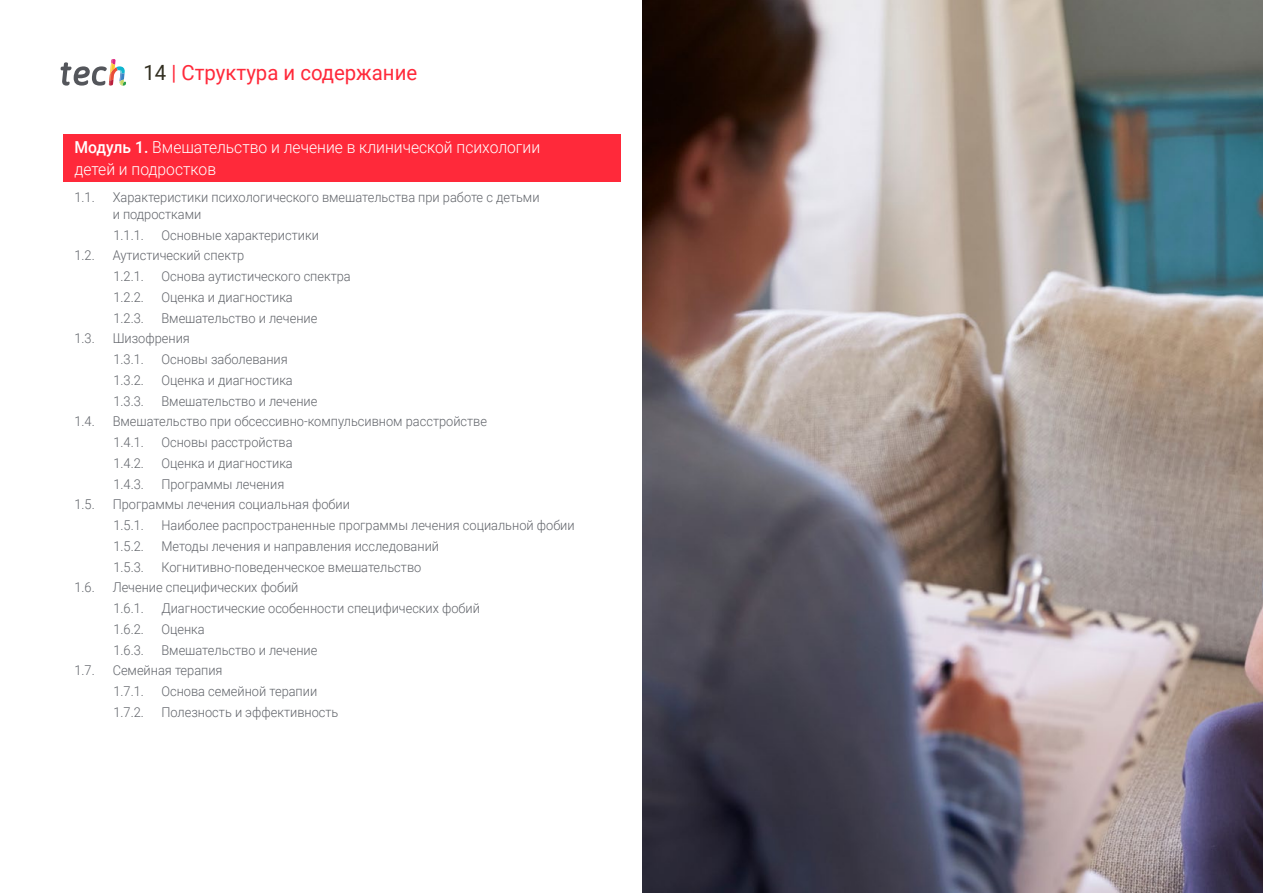
<style>
.page{position:relative;width:1263px;height:893px;background:#fff}
.page>*{position:absolute;margin:0;border:0;box-sizing:border-box;transform-origin:0 0}
.t1{font:21px "Roboto";color:#ff293a}
.t2{font:300 16.5px/22.5px "Roboto";color:#fff;scale:.95 1}
.t3{font:300 13.5px/20.7px "Roboto";color:#61646a;scale:.95 1}
.s1{color:#312e20}
.s2{font-weight:500}
</style>
<div class="page">
<div style="left:63px;top:134px;width:558px;height:47px;background:#ff293a"></div>
<svg style="left:61px;top:59px;width:65px;height:27px"></svg>
<img style="left:642px;top:0;width:621px;height:893px">
<h1 class="t1" style="left:144px;top:57px;width:275px"><span class="s1">14</span> | Структура и содержание</h1>
<p class="t2" style="left:74px;top:135px;width:492px"><span class="s2">Модуль 1.</span> Вмешательство и лечение в клинической психологии детей и подростков</p>
<p class="t3" style="left:74px;top:187px;width:23px">1.1.</p>
<p class="t3" style="left:113px;top:189px;width:451px;line-height:16.5px">Характеристики психологического вмешательства при работе с детьми и подростками</p>
<p class="t3" style="left:113px;top:224px;width:34px">1.1.1.</p>
<p class="t3" style="left:161px;top:224px;width:167px">Основные характеристики</p>
<p class="t3" style="left:74px;top:245px;width:23px">1.2.</p>
<p class="t3" style="left:113px;top:245px;width:140px">Аутистический спектр<br>1.2.1.</p>
<p class="t3" style="left:161px;top:265px;width:201px">Основа аутистического спектра</p>
<p class="t3" style="left:113px;top:286px;width:34px">1.2.2.</p>
<p class="t3" style="left:161px;top:286px;width:140px">Оценка и диагностика</p>
<p class="t3" style="left:113px;top:307px;width:34px">1.2.3.</p>
<p class="t3" style="left:161px;top:307px;width:166px">Вмешательство и лечение</p>
<p class="t3" style="left:74px;top:328px;width:23px">1.3.</p>
<p class="t3" style="left:113px;top:328px;width:83px">Шизофрения<br>1.3.1.</p>
<p class="t3" style="left:161px;top:348px;width:135px">Основы заболевания</p>
<p class="t3" style="left:113px;top:369px;width:34px">1.3.2.</p>
<p class="t3" style="left:161px;top:369px;width:140px">Оценка и диагностика</p>
<p class="t3" style="left:113px;top:390px;width:34px">1.3.3.</p>
<p class="t3" style="left:161px;top:390px;width:166px">Вмешательство и лечение</p>
<p class="t3" style="left:74px;top:411px;width:23px">1.4.</p>
<p class="t3" style="left:113px;top:411px;width:396px">Вмешательство при обсессивно-компульсивном расстройстве<br>1.4.1.</p>
<p class="t3" style="left:161px;top:431px;width:140px">Основы расстройства</p>
<p class="t3" style="left:113px;top:452px;width:34px">1.4.2.</p>
<p class="t3" style="left:161px;top:452px;width:140px">Оценка и диагностика</p>
<p class="t3" style="left:113px;top:473px;width:34px">1.4.3.</p>
<p class="t3" style="left:161px;top:473px;width:131px">Программы лечения</p>
<p class="t3" style="left:74px;top:494px;width:23px">1.5.</p>
<p class="t3" style="left:113px;top:494px;width:251px">Программы лечения социальная фобии<br>1.5.1.</p>
<p class="t3" style="left:161px;top:514px;width:437px">Наиболее распространенные программы лечения социальной фобии</p>
<p class="t3" style="left:113px;top:535px;width:34px">1.5.2.</p>
<p class="t3" style="left:161px;top:535px;width:294px">Методы лечения и направления исследований</p>
<p class="t3" style="left:113px;top:556px;width:34px">1.5.3.</p>
<p class="t3" style="left:161px;top:556px;width:275px">Когнитивно-поведенческое вмешательство</p>
<p class="t3" style="left:74px;top:577px;width:23px">1.6.</p>
<p class="t3" style="left:113px;top:577px;width:197px">Лечение специфических фобий<br>1.6.1.</p>
<p class="t3" style="left:161px;top:597px;width:337px">Диагностические особенности специфических фобий</p>
<p class="t3" style="left:113px;top:618px;width:34px">1.6.2.</p>
<p class="t3" style="left:161px;top:618px;width:47px">Оценка</p>
<p class="t3" style="left:113px;top:639px;width:34px">1.6.3.</p>
<p class="t3" style="left:161px;top:639px;width:166px">Вмешательство и лечение</p>
<p class="t3" style="left:74px;top:660px;width:23px">1.7.</p>
<p class="t3" style="left:113px;top:660px;width:117px">Семейная терапия<br>1.7.1.</p>
<p class="t3" style="left:161px;top:680px;width:166px">Основа семейной терапии</p>
<p class="t3" style="left:113px;top:701px;width:34px">1.7.2.</p>
<p class="t3" style="left:161px;top:701px;width:188px">Полезность и эффективность</p>
</div>
